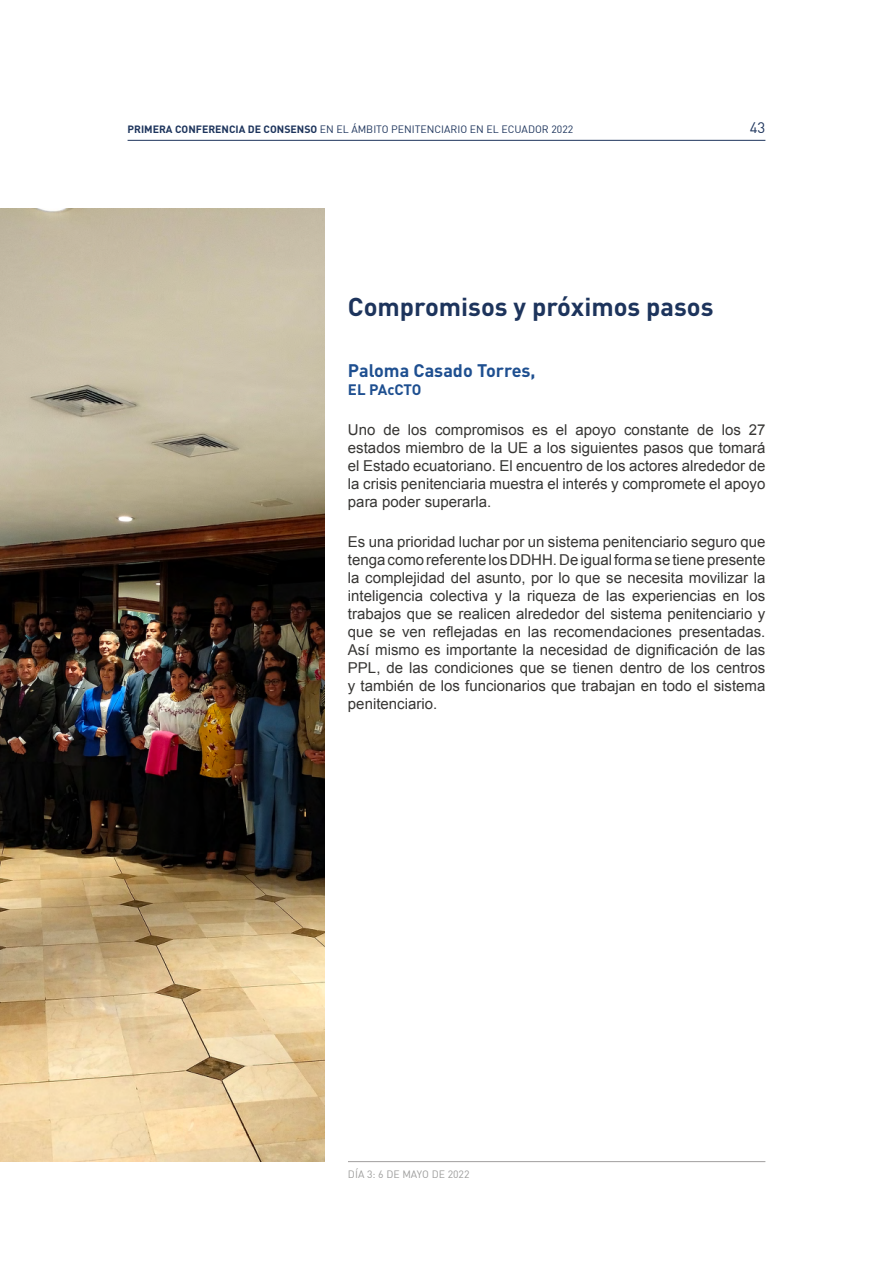
<style>
.page{position:relative;width:893px;height:1263px;background:#fff}
.page>*{position:absolute;margin:0;border:0;box-sizing:border-box;transform-origin:0 0}
.t1{font:700 25.5px "DIN";color:#1d345c}
.t2{font:700 18px "DIN";color:#1e4f90}
.t3{font:15px/18px "Arial";color:#373634;text-align:justify}
.t4{font:700 15px "DIN";letter-spacing:-.01em;color:#1e4f90}
.t5{font:15px "DIN";color:#1d345c}
.t6{font:10.5px "DIN";color:#1d345c}
.t7{font:10.5px "DIN";color:#9d9d9c}
.s1{font-weight:700}
</style>
<div class="page">
<hr style="left:128px;top:140px;width:637px;height:1px;background:#1d345c">
<hr style="left:348px;top:1161px;width:417px;height:1px;background:#a19f9f">
<img style="left:0;top:209px;width:325px;height:952px">
<p class="t6" style="left:128px;top:123px;width:447px"><span class="s1">PRIMERA CONFERENCIA DE CONSENSO</span> EN EL ÁMBITO PENITENCIARIO EN EL ECUADOR 2022</p>
<p class="t5" style="left:750px;top:118px;width:17px">43</p>
<h1 class="t1" style="left:348px;top:290px;width:367px">Compromisos y próximos pasos</h1>
<p class="t2" style="left:348px;top:358px;width:189px">Paloma Casado Torres,</p>
<p class="t4" style="left:348px;top:379px;width:75px">EL PAcCTO</p>
<p class="t3" style="left:348px;top:421px;width:419px">Uno de los compromisos es el apoyo constante de los 27 estados miembro de la UE a los siguientes pasos que tomará el Estado ecuatoriano. El encuentro de los actores alrededor de la crisis penitenciaria muestra el interés y compromete el apoyo para poder superarla.</p>
<p class="t3" style="left:348px;top:532px;width:419px">Es una prioridad luchar por un sistema penitenciario seguro que tenga como referente los DDHH. De igual forma se tiene presente la complejidad del asunto, por lo que se necesita movilizar la inteligencia colectiva y la riqueza de las experiencias en los trabajos que se realicen alrededor del sistema penitenciario y que se ven reflejadas en las recomendaciones presentadas.<br>Así mismo es importante la necesidad de dignificación de las PPL, de las condiciones que se tienen dentro de los centros y también de los funcionarios que trabajan en todo el sistema penitenciario.</p>
<p class="t7" style="left:348px;top:1167px;width:123px">DÍA 3: 6 DE MAYO DE 2022</p>
</div>
